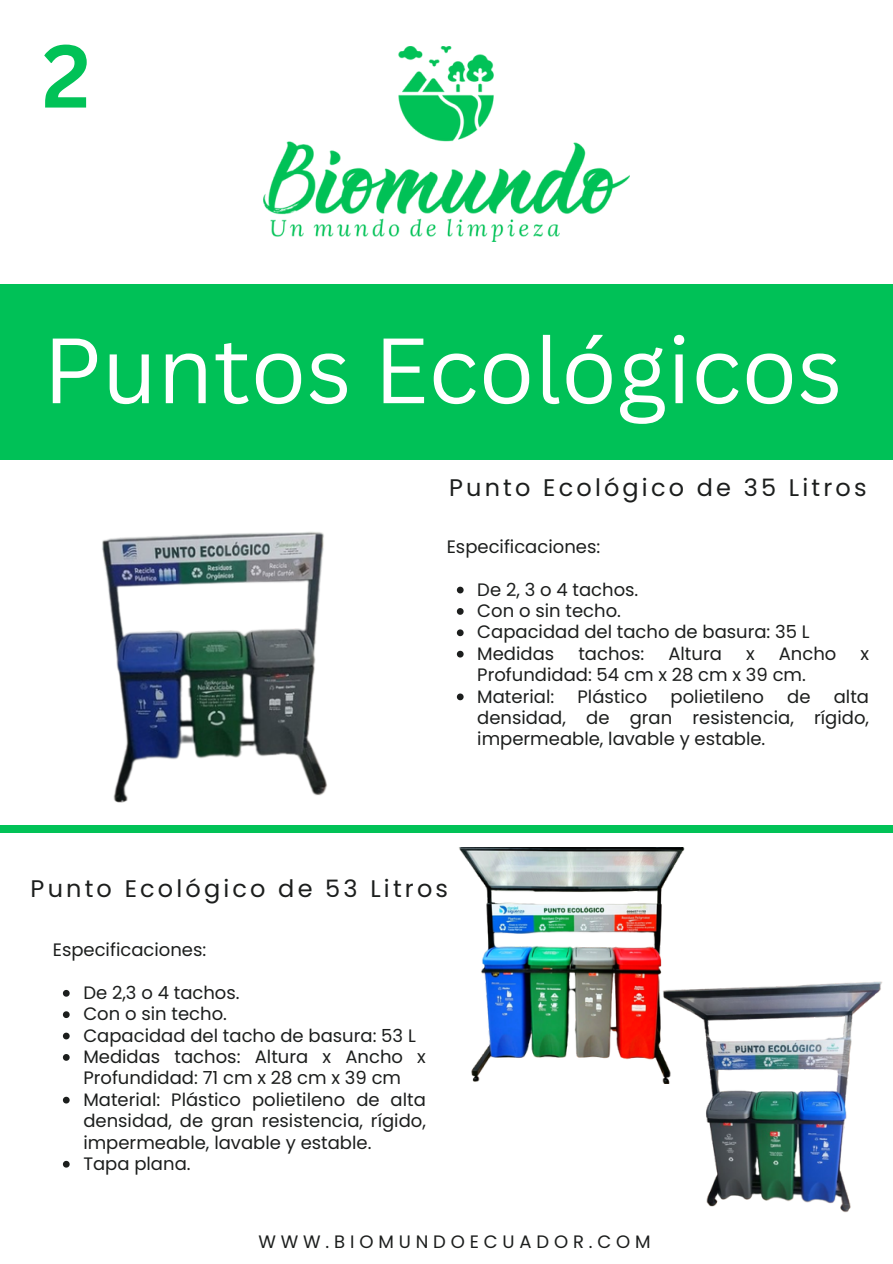
<style>
.page{position:relative;width:893px;height:1264px;background:#fff}
.page>*{position:absolute;margin:0;border:0;box-sizing:border-box;transform-origin:0 0}
.t1{font:90.45px "Canva Sans";color:#fff}
.t2{font:700 86.85px "Canva Sans";color:#01c257}
.t3{font:24px "Poppins";letter-spacing:.13em;color:#1c1e1d}
.t4{font:18px/21.3px "Poppins";color:#1c1e1d;text-align:justify}
.t5{font:18px "Poppins";letter-spacing:.27em;color:#1c1e1d}
</style>
<div class="page">
<div style="left:0;top:284px;width:892px;height:176px;background:#00c157"></div>
<img style="left:263px;top:46px;width:366px;height:196px">
<div style="left:0;top:825px;width:892px;height:8px;background:#01c257"></div>
<img style="left:459px;top:847px;width:226px;height:235px">
<img style="left:658px;top:978px;width:224px;height:235px">
<img style="left:102px;top:532px;width:225px;height:271px">
<svg style="left:457px;top:586px;width:6px;height:7px"></svg>
<svg style="left:457px;top:608px;width:6px;height:7px"></svg>
<svg style="left:457px;top:629px;width:6px;height:7px"></svg>
<svg style="left:457px;top:650px;width:6px;height:7px"></svg>
<svg style="left:457px;top:693px;width:6px;height:7px"></svg>
<svg style="left:63px;top:989px;width:7px;height:7px"></svg>
<svg style="left:63px;top:1011px;width:7px;height:7px"></svg>
<svg style="left:63px;top:1032px;width:7px;height:7px"></svg>
<svg style="left:63px;top:1054px;width:7px;height:6px"></svg>
<svg style="left:63px;top:1096px;width:7px;height:7px"></svg>
<svg style="left:63px;top:1160px;width:7px;height:7px"></svg>
<p class="t2" style="left:42px;top:15px;width:50px">2</p>
<p class="t1" style="left:43px;top:306px;width:801px">Puntos Ecológicos</p>
<p class="t3" style="left:449px;top:471px;width:419px">Punto Ecológico de 35 Litros</p>
<p class="t4" style="left:446px;top:536px;width:155px">Especificaciones:</p>
<p class="t4" style="left:477px;top:578px;width:162px">De 2, 3 o 4 tachos.</p>
<p class="t4" style="left:477px;top:600px;width:145px">Con o sin techo.</p>
<p class="t4" style="left:477px;top:621px;width:334px">Capacidad del tacho de basura: 35 L</p>
<p class="t4" style="left:477px;top:643px;width:78px">Medidas</p>
<p class="t4" style="left:578px;top:643px;width:67px">tachos:</p>
<p class="t4" style="left:668px;top:643px;width:55px">Altura</p>
<p class="t4" style="left:746px;top:643px;width:10px">x</p>
<p class="t4" style="left:778px;top:643px;width:59px">Ancho</p>
<p class="t4" style="left:860px;top:643px;width:10px">x</p>
<p class="t4" style="left:477px;top:664px;width:330px">Profundidad: 54 cm x 28 cm x 39 cm.</p>
<p class="t4" style="left:477px;top:685px;width:78px">Material:</p>
<p class="t4" style="left:577px;top:685px;width:71px">Plástico</p>
<p class="t4" style="left:670px;top:685px;width:95px">polietileno</p>
<p class="t4" style="left:787px;top:685px;width:25px">de</p>
<p class="t4" style="left:477px;top:685px;width:393px;text-indent:356px">alta densidad, de gran resistencia, rígido, impermeable, lavable y estable.</p>
<p class="t3" style="left:31px;top:871px;width:419px">Punto Ecológico de 53 Litros</p>
<p class="t4" style="left:53px;top:939px;width:155px">Especificaciones:</p>
<p class="t4" style="left:83px;top:981px;width:158px">De 2,3 o 4 tachos.</p>
<p class="t4" style="left:83px;top:1003px;width:145px">Con o sin techo.</p>
<p class="t4" style="left:83px;top:1024px;width:334px">Capacidad del tacho de basura: 53 L</p>
<p class="t4" style="left:83px;top:1046px;width:344px">Medidas tachos: Altura x Ancho x<br>Profundidad: 71 cm x 28 cm x 39 cm</p>
<p class="t4" style="left:83px;top:1088px;width:344px">Material: Plástico polietileno de alta densidad, de gran resistencia, rígido, impermeable, lavable y estable.</p>
<p class="t4" style="left:83px;top:1152px;width:109px">Tapa plana.</p>
<p class="t5" style="left:258px;top:1228px;width:394px">WWW.BIOMUNDOECUADOR.COM</p>
</div>
